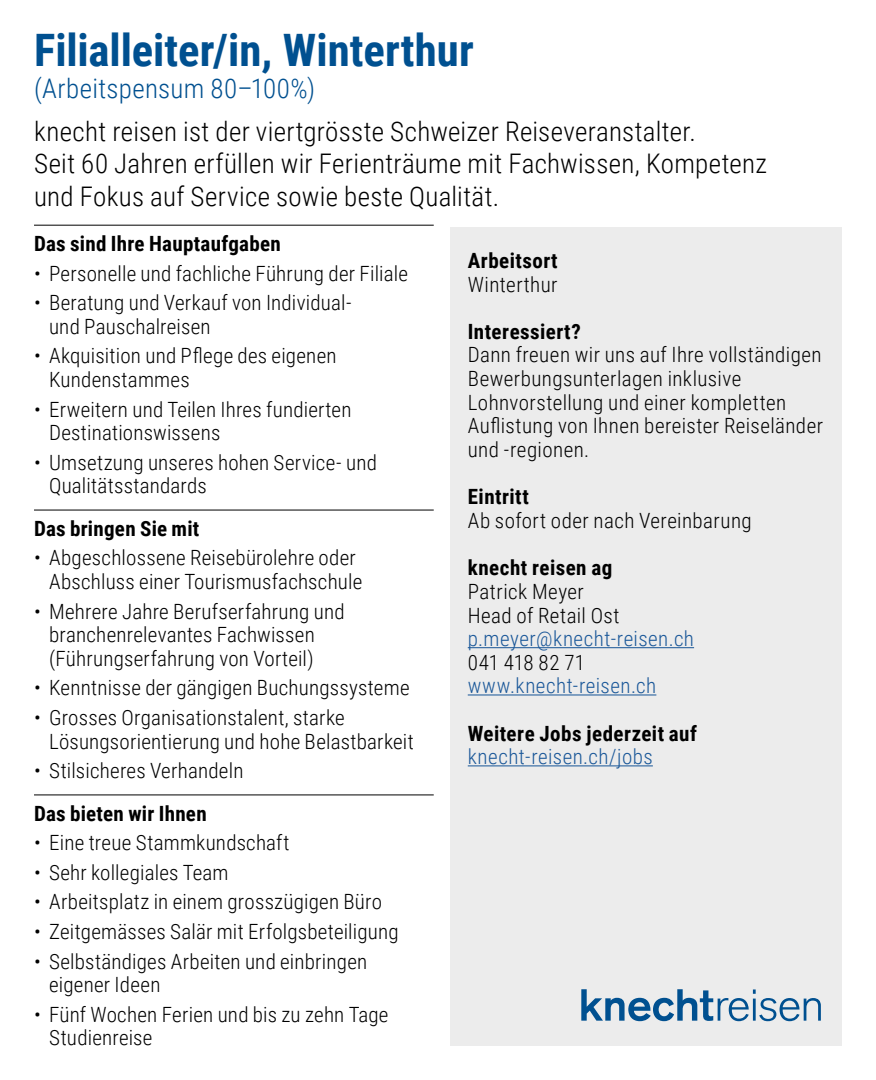
<style>
.page{position:relative;width:876px;height:1080px;background:#fff}
.page>*{position:absolute;margin:0;border:0;box-sizing:border-box;transform-origin:0 0}
.t1{font:700 44.7px "Roboto Condensed";color:#005090}
.t2{font:300 27px/32.4px "Roboto Condensed";letter-spacing:.01em;color:#000}
.t3{font:300 27px "Roboto Condensed";letter-spacing:.01em;color:#005090}
.Copy{font:300 21px/23.7px "Roboto Condensed";letter-spacing:.01em;color:#000}
.Copy-2{font:700 21px/23.7px "Roboto Condensed";letter-spacing:.02em;color:#000}
.Bold_Linie{font:700 21px "Roboto Condensed";letter-spacing:.01em;color:#000}
.Copy-3{font:300 21px "Roboto Condensed";letter-spacing:.02em;color:#1b5899}
.s1{font-weight:700}
.s2{font-weight:300;color:#1b5899}
</style>
<div class="page">
<div style="left:451px;top:227px;width:391px;height:819px;background:#ececec"></div>
<svg style="left:581px;top:989px;width:240px;height:32px"></svg>
<hr style="left:34px;top:225px;width:400px;height:1px;background:#000">
<hr style="left:34px;top:510px;width:400px;height:1px;background:#000">
<hr style="left:34px;top:794px;width:400px;height:1px;background:#000">
<hr style="left:468px;top:647px;width:226px;height:1px;background:#1b5899">
<hr style="left:468px;top:694px;width:188px;height:1px;background:#1b5899">
<hr style="left:468px;top:765px;width:185px;height:1px;background:#1b5899">
<h1 class="t1" style="left:34px;top:19px;width:441px">Filialleiter/in, Winterthur</h1>
<h1 class="t3" style="left:34px;top:70px;width:283px">(Arbeitspensum 80–100%)</h1>
<h3 class="t2" style="left:34px;top:114px;width:734px">knecht reisen ist der viertgrösste Schweizer Reiseveranstalter.<br>Seit 60 Jahren erfüllen wir Ferienträume mit Fachwissen, Kompetenz und Fokus auf Service sowie beste Qualität.</h3>
<p class="Bold_Linie" style="left:34px;top:229px;width:248px">Das sind Ihre Hauptaufgaben</p>
<p class="Copy" style="left:34px;top:260px;width:375px">• Personelle und fachliche Führung der Filiale</p>
<p class="Copy" style="left:49px;top:290px;width:304px;text-indent:-15px">• Beratung und Verkauf von Individual&shy;und Pauschalreisen</p>
<p class="Copy" style="left:49px;top:343px;width:289px;text-indent:-15px">• Akquisition und Pflege des eigenen<br>Kundenstammes</p>
<p class="Copy" style="left:49px;top:396px;width:304px;text-indent:-15px">• Erweitern und Teilen Ihres fundierten<br>Destinationswissens</p>
<p class="Copy" style="left:49px;top:450px;width:329px;text-indent:-15px">• Umsetzung unseres hohen Service- und<br>Qualitätsstandards</p>
<p class="Bold_Linie" style="left:34px;top:514px;width:167px">Das bringen Sie mit</p>
<p class="Copy" style="left:49px;top:545px;width:315px;text-indent:-15px">• Abgeschlossene Reisebürolehre oder<br>Abschluss einer Tourismusfachschule</p>
<p class="Copy" style="left:49px;top:599px;width:297px;text-indent:-15px">• Mehrere Jahre Berufserfahrung und branchenrelevantes Fachwissen (Führungserfahrung von Vorteil)</p>
<p class="Copy" style="left:34px;top:675px;width:377px">• Kenntnisse der gängigen Buchungssysteme</p>
<p class="Copy" style="left:49px;top:705px;width:366px;text-indent:-15px">• Grosses Organisationstalent, starke<br>Lösungsorientierung und hohe Belastbarkeit</p>
<p class="Copy" style="left:34px;top:758px;width:211px">• Stilsicheres Verhandeln</p>
<p class="Bold_Linie" style="left:34px;top:798px;width:174px">Das bieten wir Ihnen</p>
<p class="Copy" style="left:34px;top:830px;width:257px">• Eine treue Stammkundschaft</p>
<p class="Copy" style="left:34px;top:860px;width:196px">• Sehr kollegiales Team</p>
<p class="Copy" style="left:34px;top:889px;width:350px">• Arbeitsplatz in einem grosszügigen Büro</p>
<p class="Copy" style="left:34px;top:919px;width:366px">• Zeitgemässes Salär mit Erfolgsbeteiligung</p>
<p class="Copy" style="left:49px;top:949px;width:320px;text-indent:-15px">• Selbständiges Arbeiten und einbringen eigener Ideen</p>
<p class="Copy" style="left:49px;top:1002px;width:341px;text-indent:-15px">• Fünf Wochen Ferien und bis zu zehn Tage<br>Studienreise</p>
<p class="Copy-2" style="left:468px;top:248px;width:91px">Arbeitsort</p>
<p class="Copy" style="left:468px;top:271px;width:91px">Winterthur</p>
<p class="Copy-2" style="left:468px;top:319px;width:114px">Interessiert?</p>
<p class="Copy" style="left:468px;top:342px;width:357px">Dann freuen wir uns auf Ihre vollständigen Bewerbungsunterlagen inklusive Lohnvorstellung und einer kompletten Auflistung von Ihnen bereister Reiseländer und -regionen.</p>
<p class="Copy" style="left:468px;top:484px;width:285px"><span class="s1">Eintritt<br></span>Ab sofort oder nach Vereinbarung</p>
<p class="Copy-2" style="left:468px;top:555px;width:146px">knecht reisen ag</p>
<p class="Copy" style="left:468px;top:579px;width:118px">Patrick Meyer</p>
<p class="Copy" style="left:468px;top:602px;width:153px">Head of Retail Ost</p>
<p class="Copy-3" style="left:468px;top:624px;width:228px">p.meyer@knecht-reisen.ch</p>
<p class="Copy" style="left:468px;top:650px;width:119px">041 418 82 71</p>
<p class="Copy-3" style="left:468px;top:671px;width:190px">www.knecht-reisen.ch</p>
<p class="Copy-2" style="left:468px;top:721px;width:231px">Weitere Jobs jederzeit auf <span class="s2">knecht-reisen.ch/jobs</span></p>
</div>
